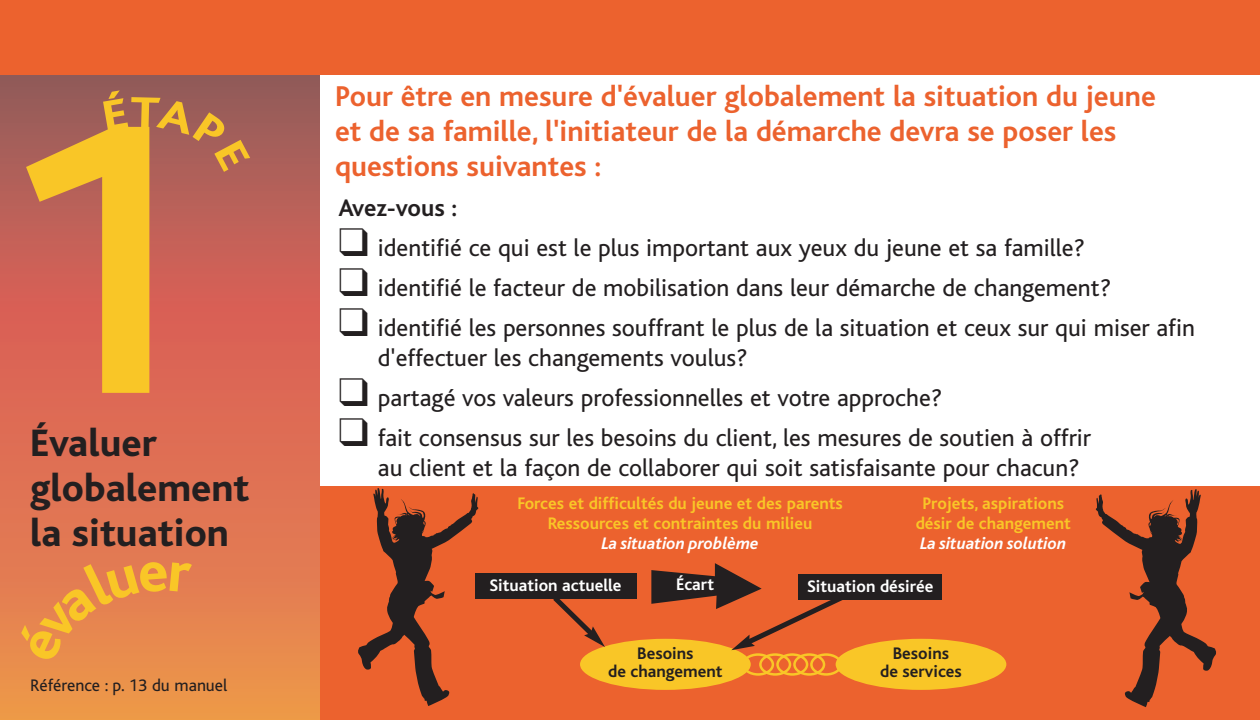
<style>
.page{position:relative;width:1260px;height:720px;background:#fff}
.page>*{position:absolute;margin:0;border:0;box-sizing:border-box;transform-origin:0 0}
.t1{font:700 400.5px "Bliss";color:#f9c627}
.t2{font:800 40px/45px "Bliss";color:#231f20}
.t3{font:700 30px/35px "Bliss";color:#ec622e}
.t4{font:25px/30px "Bliss";color:#231f20}
.t5{font:700 25px "Bliss";letter-spacing:-.01em;color:#231f20}
.t6{font:700 17.5px/20px "Bliss";color:#f9c627;text-align:center}
.t7{font:italic 700 17.5px "Bliss";color:#fff}
.t8{font:700 17.5px "Bliss";color:#fff}
.t9{font:700 17.5px/17.5px "Bliss";color:#231f20;text-align:center}
.t10{font:17.5px "Bliss";color:#231f20}
</style>
<div class="page">
<div style="left:306px;top:486px;width:954px;height:234px;background:#ec622e"></div>
<svg style="left:0;top:75px;width:320px;height:645px;background:#d26d54"></svg>
<div style="left:0;top:0;width:1260px;height:75px;background:#ec622e"></div>
<div style="left:475px;top:573px;width:161px;height:26px;background:#231f20"></div>
<div style="left:580px;top:639px;width:171px;height:51px;background:#f9c627;border-radius:50%"></div>
<div style="left:836px;top:639px;width:170px;height:51px;background:#f9c627;border-radius:50%"></div>
<svg style="left:553px;top:599px;width:52px;height:48px"></svg>
<svg style="left:651px;top:563px;width:201px;height:113px"></svg>
<svg style="left:358px;top:488px;width:121px;height:218px"></svg>
<svg style="left:1095px;top:489px;width:121px;height:218px"></svg>
<div style="left:799px;top:574px;width:143px;height:26px;background:#231f20"></div>
<svg style="left:102px;top:90px;width:148px;height:82px;background:#a15d59"></svg>
<svg style="left:15px;top:561px;width:177px;height:102px;background:#e58250"></svg>
<h1 class="t1" style="left:-11px;top:114px;width:219px">1</h1>
<h2 class="t2" style="left:30px;top:424px;width:221px">Évaluer globalement la situation</h2>
<p class="t10" style="left:30px;top:679px;width:199px">Référence : p. 13 du manuel</p>
<p class="t3" style="left:335px;top:82px;width:822px">Pour être en mesure d'évaluer globalement la situation du jeune et de sa famille, l'initiateur de la démarche devra se poser les questions suivantes :</p>
<p class="t5" style="left:339px;top:199px;width:120px">Avez-vous :</p>
<p class="t4" style="left:339px;top:236px;width:748px">❑ identifié ce qui est le plus important aux yeux du jeune et sa famille?</p>
<p class="t4" style="left:339px;top:276px;width:774px">❑ identifié le facteur de mobilisation dans leur démarche de changement?</p>
<p class="t4" style="left:378px;top:316px;width:819px;text-indent:-39px">❑ identifié les personnes souffrant le plus de la situation et ceux sur qui miser afin d'effectuer les changements voulus?</p>
<p class="t4" style="left:339px;top:386px;width:605px">❑ partagé vos valeurs professionnelles et votre approche?</p>
<p class="t4" style="left:339px;top:426px;width:754px">❑ fait consensus sur les besoins du client, les mesures de soutien à offrir</p>
<p class="t4" style="left:378px;top:456px;width:703px">au client et la façon de collaborer qui soit satisfaisante pour chacun?</p>
<p class="t6" style="left:517px;top:495px;width:327px">Forces et difficultés du jeune et des parents<br>Ressources et contraintes du milieu</p>
<p class="t7" style="left:602px;top:537px;width:159px">La situation problème</p>
<p class="t6" style="left:916px;top:495px;width:157px">Projets, aspirations désir de changement</p>
<p class="t7" style="left:920px;top:537px;width:148px">La situation solution</p>
<p class="t8" style="left:490px;top:579px;width:134px">Situation actuelle</p>
<p class="t8" style="left:676px;top:578px;width:40px">Écart</p>
<p class="t8" style="left:807px;top:580px;width:128px">Situation désirée</p>
<p class="t9" style="left:608px;top:647px;width:116px">Besoins<br>de changement</p>
<p class="t9" style="left:880px;top:647px;width:83px">Besoins<br>de services</p>
</div>
